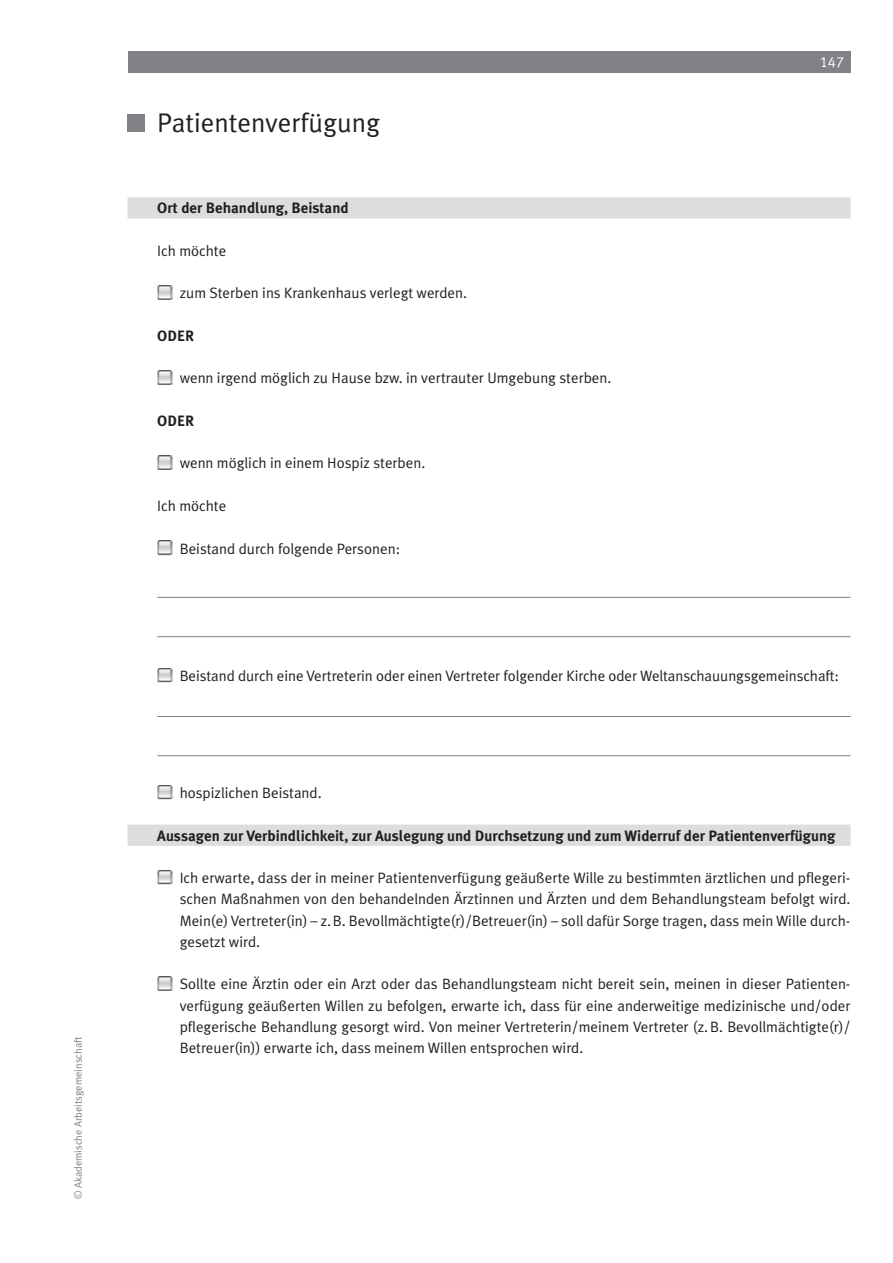
<style>
.page{position:relative;width:893px;height:1263px;background:#fff}
.page>*{position:absolute;margin:0;border:0;box-sizing:border-box;transform-origin:0 0}
.t1{font:27px "Meta Plus Normal";color:#231f20}
.t2{font:15px/21.3px "Meta Plus Normal";color:#231f20;text-align:justify}
.t3{font:700 15px "Meta Plus";color:#231f20}
.t4{font:15px "Meta Plus Normal Caps";color:#fff}
.t5{font:10.5px "Meta Plus Normal";color:#808285}
</style>
<div class="page">
<div style="left:128px;top:51px;width:722px;height:21px;background:#808285"></div>
<div style="left:128px;top:197px;width:722px;height:22px;background:#dcdddf"></div>
<hr style="left:157px;top:597px;width:693px;height:1px;background:#808285">
<hr style="left:157px;top:636px;width:693px;height:1px;background:#808285">
<hr style="left:157px;top:716px;width:693px;height:1px;background:#808285">
<hr style="left:157px;top:755px;width:693px;height:1px;background:#808285">
<div style="left:128px;top:824px;width:722px;height:22px;background:#dcdddf"></div>
<div style="left:128px;top:115px;width:17px;height:17px;background:#808285"></div>
<img style="left:157px;top:285px;width:15px;height:15px">
<img style="left:157px;top:370px;width:15px;height:15px">
<img style="left:157px;top:456px;width:15px;height:14px">
<img style="left:157px;top:541px;width:15px;height:14px">
<img style="left:157px;top:668px;width:15px;height:14px">
<img style="left:157px;top:785px;width:15px;height:14px">
<img style="left:157px;top:870px;width:15px;height:14px">
<img style="left:157px;top:976px;width:15px;height:15px">
<p class="t5" style="left:72px;top:1199px;width:164px;rotate:-90deg">© Akademische Arbeitsgemeinschaft</p>
<h1 class="t1" style="left:157px;top:107px;width:224px">Patientenverfügung</h1>
<p class="t3" style="left:157px;top:199px;width:193px">Ort der Behandlung, Beistand</p>
<p class="t2" style="left:157px;top:240px;width:70px">Ich möchte</p>
<p class="t2" style="left:180px;top:282px;width:289px">zum Sterben ins Krankenhaus verlegt werden.</p>
<p class="t3" style="left:157px;top:327px;width:38px">ODER</p>
<p class="t2" style="left:180px;top:367px;width:433px">wenn irgend möglich zu Hause bzw. in vertrauter Umgebung sterben.</p>
<p class="t3" style="left:157px;top:412px;width:38px">ODER</p>
<p class="t2" style="left:180px;top:452px;width:247px">wenn möglich in einem Hospiz sterben.</p>
<p class="t2" style="left:157px;top:495px;width:70px">Ich möchte</p>
<p class="t2" style="left:180px;top:537px;width:222px">Beistand durch folgende Personen:</p>
<p class="t4" style="left:820px;top:53px;width:26px">147</p>
<p class="t2" style="left:180px;top:665px;width:661px">Beistand durch eine Vertreterin oder einen Vertreter folgender Kirche oder Weltanschauungsgemeinschaft:</p>
<p class="t2" style="left:180px;top:782px;width:144px">hospizlichen Beistand.</p>
<p class="t3" style="left:157px;top:827px;width:680px">Aussagen zur Verbindlichkeit, zur Auslegung und Durchsetzung und zum Widerruf der Patientenverfügung</p>
<p class="t2" style="left:180px;top:867px;width:672px">Ich erwarte, dass der in meiner Patientenverfügung geäußerte Wille zu bestimmten ärztlichen und pflegeri&shy;schen Maßnahmen von den behandelnden Ärztinnen und Ärzten und dem Behandlungsteam befolgt wird.<br>Mein(e) Vertreter(in) – z.B. Bevollmächtigte(r)/Betreuer(in) – soll dafür Sorge tragen, dass mein Wille durch&shy;gesetzt wird.</p>
<p class="t2" style="left:180px;top:973px;width:672px">Sollte eine Ärztin oder ein Arzt oder das Behandlungsteam nicht bereit sein, meinen in dieser Patienten&shy;verfügung geäußerten Willen zu befolgen, erwarte ich, dass für eine anderweitige medizinische und/oder pflegerische Behandlung gesorgt wird. Von meiner Vertreterin/meinem Vertreter (z.B. Bevollmächtigte(r)/ Betreuer(in)) erwarte ich, dass meinem Willen entsprochen wird.</p>
</div>
